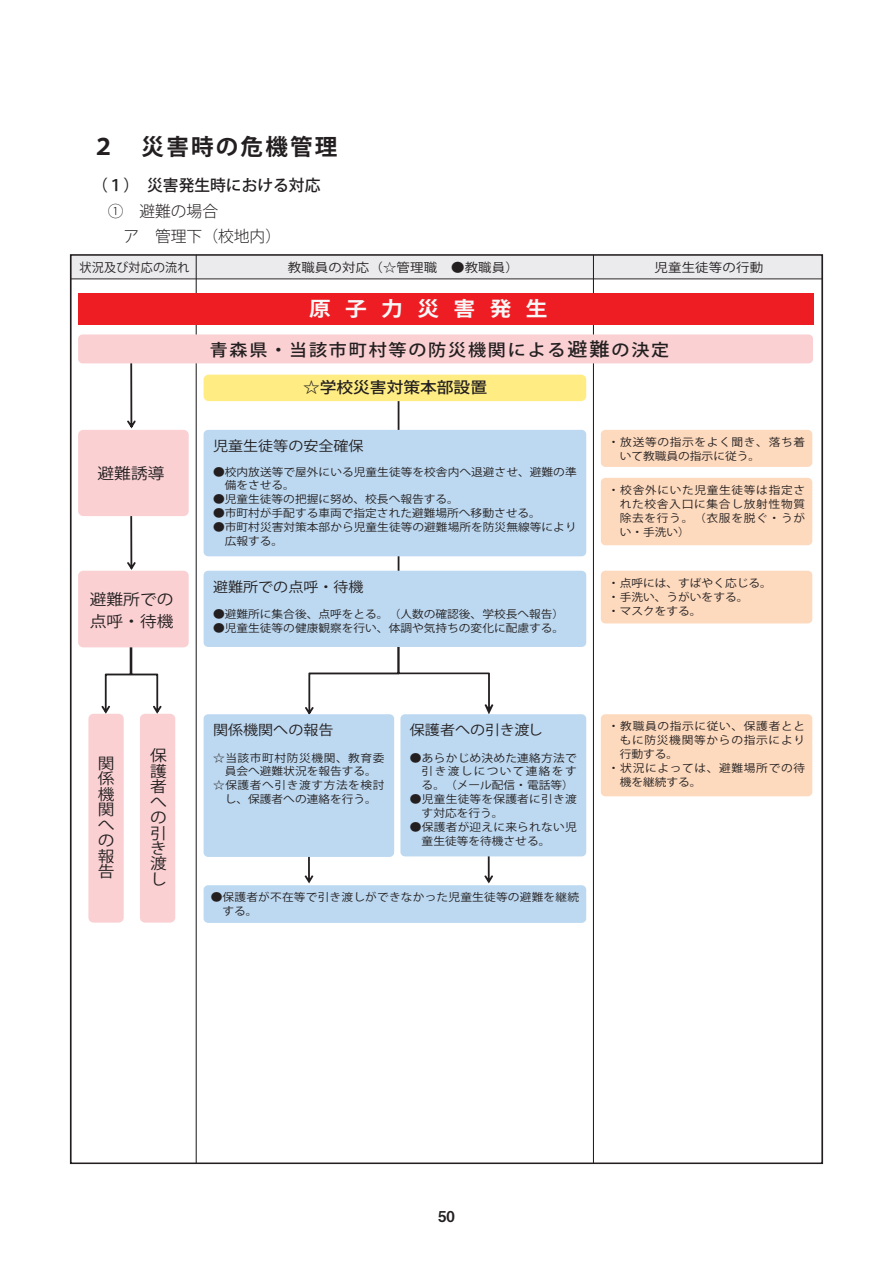
<style>
.page{position:relative;width:893px;height:1263px;background:#fff}
.page>*{position:absolute;margin:0;border:0;box-sizing:border-box;transform-origin:0 0}
.t1{font:700 22.5px "Koz Go Pro";letter-spacing:.1em;color:#231f20}
.t2{font:700 20.1px "Koz Go Pro";letter-spacing:.66em;color:#f7f7f8;scale:1.08 1}
.t3{font:500 16.65px "Koz Go Pro";letter-spacing:.1em;color:#231f20;scale:1.08 1}
.t4{font:300 15.75px/25.5px "Koz Go Pro";color:#231f20}
.t5{font:500 15.75px "Koz Go Pro";color:#231f20}
.t6{font:15.45px/15.5px "Koz Go Pro";color:#231f20;scale:1.08 1}
.t7{font:500 15.45px "Koz Go Pro";color:#231f20;scale:1.08 1}
.t8{font:15px "Midashi Go Pro MB31";color:#231f20}
.t9{font:13.95px "Koz Go Pro";color:#231f20;scale:1.08 1}
.t10{font:12.3px "Koz Go Pro";letter-spacing:.015em;color:#231f20;scale:1.08 1}
.t11{font:12.3px "Koz Go Pro";letter-spacing:.015em;color:#231f20}
.t12{font:10.8px/14px "Koz Go Pro";color:#231f20;scale:1.08 1}
.t13{font:10.8px/14px "Koz Go Pro";letter-spacing:.055em;color:#231f20;scale:1.08 1}
.t14{font:10.8px/14px "Koz Go Pro";letter-spacing:.05em;color:#231f20;text-align:center;scale:1.08 1}
.t15{font:10.8px/14px "Koz Go Pro";letter-spacing:.02em;color:#231f20;scale:1.08 1}
.t16{font:10.8px "Koz Go Pro";letter-spacing:.06em;color:#231f20;scale:1.08 1}
.s1{font-size:18.6px}
</style>
<div class="page">
<div style="left:71px;top:254px;width:751px;height:25px;background:#ebebed"></div>
<hr style="left:196px;top:255px;width:1px;height:908px;background:#231f20">
<hr style="left:593px;top:255px;width:1px;height:908px;background:#231f20">
<hr style="left:71px;top:279px;width:751px;height:1px;background:#231f20">
<svg style="left:484px;top:856px;width:9px;height:27px"></svg>
<svg style="left:304px;top:857px;width:9px;height:26px"></svg>
<svg style="left:127px;top:516px;width:9px;height:54px"></svg>
<svg style="left:127px;top:363px;width:9px;height:65px"></svg>
<svg style="left:101px;top:647px;width:61px;height:67px"></svg>
<svg style="left:305px;top:401px;width:188px;height:313px"></svg>
<div style="left:78px;top:334px;width:735px;height:29px;background:#fad0d3;border-radius:4px"></div>
<div style="left:78px;top:293px;width:735px;height:31px;background:#ee1d23"></div>
<div style="left:204px;top:885px;width:382px;height:38px;background:#bdd9f1;border-radius:5px"></div>
<div style="left:204px;top:430px;width:382px;height:126px;background:#bdd9f1;border-radius:5px"></div>
<div style="left:204px;top:571px;width:382px;height:76px;background:#bdd9f1;border-radius:5px"></div>
<div style="left:601px;top:714px;width:211px;height:82px;background:#fdd9bd;border-radius:5px"></div>
<div style="left:601px;top:478px;width:211px;height:67px;background:#fdd9bd;border-radius:5px"></div>
<div style="left:601px;top:571px;width:211px;height:52px;background:#fdd9bd;border-radius:5px"></div>
<div style="left:601px;top:430px;width:211px;height:37px;background:#fdd9bd;border-radius:5px"></div>
<div style="left:204px;top:375px;width:382px;height:26px;background:#ffed83;border-radius:5px"></div>
<div style="left:78px;top:430px;width:111px;height:86px;background:#fad0d3;border-radius:5px"></div>
<div style="left:78px;top:571px;width:111px;height:76px;background:#fad0d3;border-radius:5px"></div>
<div style="left:88px;top:714px;width:36px;height:209px;background:#fad0d3;border-radius:5px"></div>
<div style="left:140px;top:714px;width:35px;height:209px;background:#fad0d3;border-radius:5px"></div>
<div style="left:204px;top:714px;width:190px;height:143px;background:#bdd9f1;border-radius:5px"></div>
<div style="left:400px;top:714px;width:186px;height:142px;background:#bdd9f1;border-radius:5px"></div>
<h1 class="t1" style="left:92px;top:133px;width:247px">２　災害時の危機管理</h1>
<h3 class="t5" style="left:92px;top:175px;width:230px">（１）　災害発生時における対応</h3>
<h3 class="t4" style="left:108px;top:198px;width:175px">①　避難の場合<br>　ア　管理下（校地内）</h3>
<p class="t11" style="left:80px;top:259px;width:111px">状況及び対応の流れ</p>
<p class="t10" style="left:288px;top:259px;width:216px">教職員の対応（☆管理職　●教職員）</p>
<p class="t10" style="left:654px;top:259px;width:102px">児童生徒等の行動</p>
<h2 class="t2" style="left:309px;top:295px;width:222px">原子力災害発生</h2>
<h3 class="t6" style="left:98px;top:466px;width:63px">避難誘導</h3>
<h3 class="t6" style="left:90px;top:589px;width:79px;line-height:21.6px">避難所での点呼・待機</h3>
<h3 class="t6" style="left:98px;top:756px;width:17px;text-align:justify">関係機関への報告</h3>
<h3 class="t6" style="left:150px;top:748px;width:17px">保護者への引き渡し</h3>
<h3 class="t3" style="left:210px;top:339px;width:427px">青森県・当該市町村等の防災機関による<span class="s1">避難</span>の決定</h3>
<h3 class="t7" style="left:303px;top:378px;width:172px">☆学校災害対策本部設置</h3>
<p class="t9" style="left:213px;top:437px;width:141px">児童生徒等の安全確保</p>
<p class="t12" style="left:225px;top:465px;width:327px;text-indent:-12px">●校内放送等で屋外にいる児童生徒等を校舎内へ退避させ、避難の準備をさせる。</p>
<p class="t12" style="left:213px;top:493px;width:229px">●児童生徒等の把握に努め、校長へ報告する。</p>
<p class="t12" style="left:213px;top:507px;width:305px">●市町村が手配する車両で指定された避難場所へ移動させる。</p>
<p class="t12" style="left:225px;top:521px;width:327px;text-indent:-12px">●市町村災害対策本部から児童生徒等の避難場所を防災無線等により広報する。</p>
<p class="t9" style="left:213px;top:578px;width:141px">避難所での点呼・待機</p>
<p class="t12" style="left:213px;top:607px;width:327px">●避難所に集合後、点呼をとる。（人数の確認後、学校長へ報告）</p>
<p class="t12" style="left:213px;top:621px;width:327px">●児童生徒等の健康観察を行い、体調や気持ちの変化に配慮する。</p>
<p class="t13" style="left:620px;top:435px;width:173px;text-indent:-12px">・放送等の指示をよく聞き、落ち着いて教職員の指示に従う。</p>
<p class="t12" style="left:620px;top:483px;width:173px;text-align:justify;text-indent:-12px">・校舎外にいた児童生徒等は指定された校舎入口に集合し放射性物質除去を行う。（衣服を脱ぐ・うがい・手洗い）</p>
<p class="t12" style="left:608px;top:576px;width:153px">・点呼には、すばやく応じる。・手洗い、うがいをする。<br>・マスクをする。</p>
<p class="t9" style="left:213px;top:721px;width:113px">関係機関への報告</p>
<p class="t14" style="left:213px;top:751px;width:160px">☆当該市町村防災機関、教育委員会へ避難状況を報告する。<br>☆保護者へ引き渡す方法を検討し、保護者への連絡を行う。</p>
<p class="t9" style="left:410px;top:721px;width:125px">保護者への引き渡し</p>
<p class="t12" style="left:422px;top:751px;width:145px;text-align:justify;text-indent:-12px">●あらかじめ決めた連絡方法で引き渡しについて連絡をする。（メール配信・電話等）</p>
<p class="t15" style="left:422px;top:792px;width:145px;text-indent:-12px">●児童生徒等を保護者に引き渡す対応を行う。</p>
<p class="t15" style="left:422px;top:820px;width:145px;text-indent:-12px">●保護者が迎えに来られない児童生徒等を待機させる。</p>
<p class="t12" style="left:222px;top:891px;width:332px;text-indent:-12px">●保護者が不在等で引き渡しができなかった児童生徒等の避難を継続する。</p>
<p class="t13" style="left:608px;top:720px;width:184px">・教職員の指示に従い、保護者とと</p>
<p class="t16" style="left:620px;top:733px;width:173px">もに防災機関等からの指示により</p>
<p class="t12" style="left:620px;top:747px;width:56px">行動する。</p>
<p class="t13" style="left:608px;top:761px;width:184px">・状況によっては、避難場所での待</p>
<p class="t12" style="left:620px;top:775px;width:77px">機を継続する。</p>
<h3 class="t8" style="left:438px;top:1204px;width:18px">50</h3>
</div>
